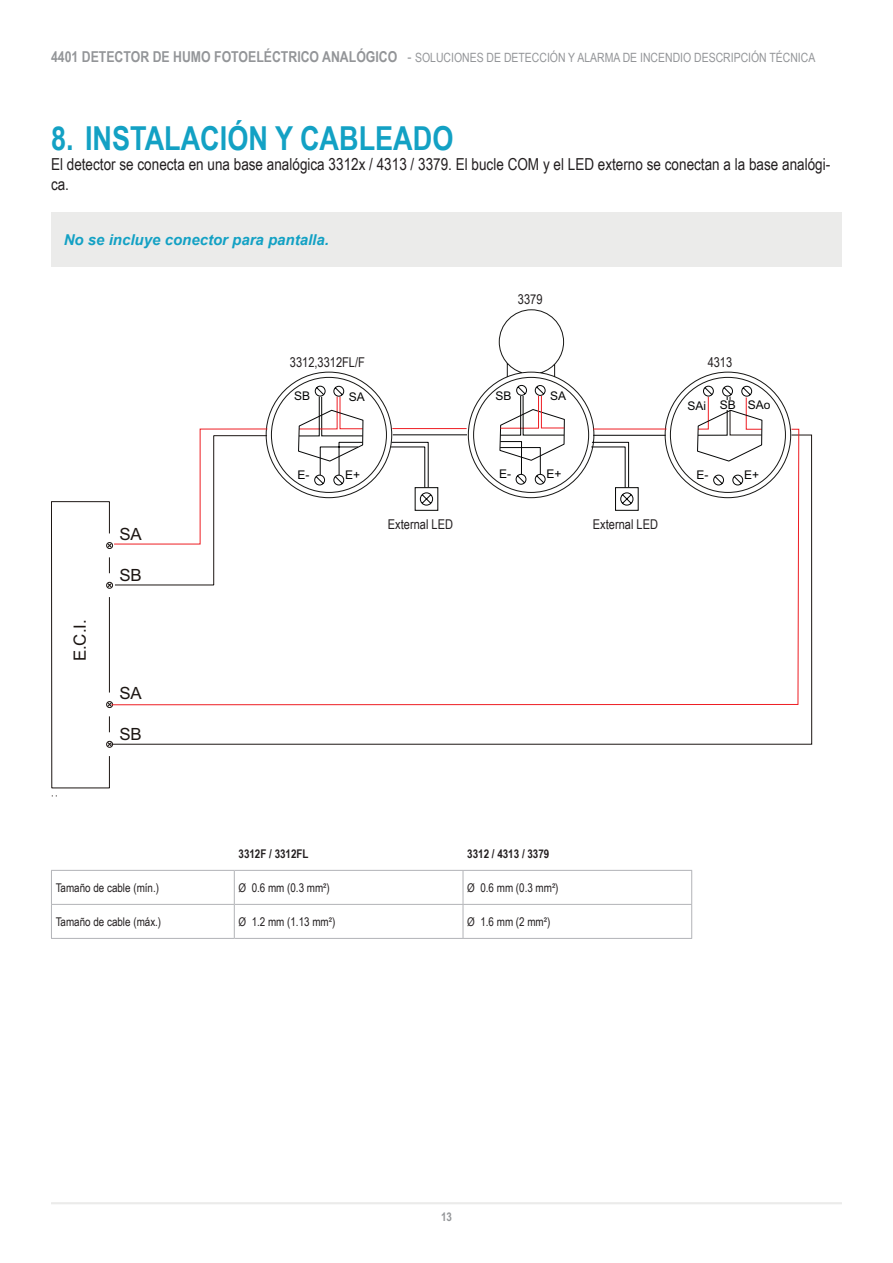
<style>
.page{position:relative;width:893px;height:1263px;background:#fff}
.page>*{position:absolute;margin:0;border:0;box-sizing:border-box;transform-origin:0 0}
.t1{font:700 33px "Arial Narrow";color:#13a1c4}
.t2{font:16.8px "Arial";color:#1c1613}
.t3{font:16.5px/19.8px "Arial Narrow";color:#231f20}
.NOTE{font:italic 700 15px "Arial";color:#13a1c4}
.Picture_text{font:13.5px "Arial Narrow";color:#231f20}
.t4{font:12.75px "Arial Narrow";color:#939598}
.Table_text{font:12px "Arial Narrow";color:#231f20}
.t5{font:12px "Arial";color:#050606}
.Table_text-2{font:700 12px "Arial Narrow";color:#231f20}
.t6{font:700 12px "Arial Narrow";color:#939598}
.s1{font-weight:700;font-size:15px}
.s2{font-size:15px}
</style>
<div class="page">
<hr style="left:51px;top:1202px;width:791px;height:2px;background:#ebebea">
<div style="left:51px;top:213px;width:790px;height:54px;background:#ebebea"></div>
<svg style="left:279px;top:309px;width:291px;height:87px"></svg>
<svg style="left:268px;top:434px;width:544px;height:311px"></svg>
<svg style="left:51px;top:501px;width:217px;height:288px"></svg>
<svg style="left:110px;top:396px;width:690px;height:310px"></svg>
<hr style="left:593px;top:428px;width:73px;height:1px;background:#ee1d23">
<hr style="left:593px;top:435px;width:73px;height:1px;background:#050606">
<div style="left:415px;top:487px;width:23px;height:24px;border:1px solid #040503"></div>
<div style="left:615px;top:487px;width:24px;height:24px;border:1px solid #040503"></div>
<svg style="left:298px;top:385px;width:335px;height:120px"></svg>
<svg style="left:664px;top:371px;width:128px;height:128px"></svg>
<hr style="left:51px;top:870px;width:183px;height:1px;background:#b2b3b7">
<hr style="left:51px;top:871px;width:1px;height:33px;background:#b2b3b7">
<hr style="left:234px;top:870px;width:229px;height:1px;background:#b2b3b7">
<hr style="left:234px;top:871px;width:1px;height:33px;background:#b2b3b7">
<hr style="left:463px;top:870px;width:229px;height:1px;background:#b2b3b7">
<hr style="left:463px;top:871px;width:1px;height:33px;background:#b2b3b7">
<hr style="left:691px;top:871px;width:1px;height:33px;background:#b2b3b7">
<hr style="left:51px;top:904px;width:183px;height:1px;background:#b2b3b7">
<hr style="left:51px;top:905px;width:1px;height:33px;background:#b2b3b7">
<hr style="left:234px;top:904px;width:229px;height:1px;background:#b2b3b7">
<hr style="left:234px;top:905px;width:1px;height:33px;background:#b2b3b7">
<hr style="left:463px;top:904px;width:229px;height:1px;background:#b2b3b7">
<hr style="left:463px;top:905px;width:1px;height:33px;background:#b2b3b7">
<hr style="left:691px;top:905px;width:1px;height:33px;background:#b2b3b7">
<hr style="left:51px;top:938px;width:183px;height:1px;background:#b2b3b7">
<hr style="left:234px;top:938px;width:229px;height:1px;background:#b2b3b7">
<hr style="left:463px;top:938px;width:229px;height:1px;background:#b2b3b7">
<p class="t4" style="left:51px;top:48px;width:766px"><span class="s1">4401 DETECTOR DE HUMO FOTOELÉCTRICO ANALÓGICO</span> <span class="s2">-</span> SOLUCIONES DE DETECCIÓN Y ALARMA DE INCENDIO DESCRIPCIÓN TÉCNICA</p>
<p class="t1" style="left:51px;top:113px;width:404px">8. INSTALACIÓN Y CABLEADO</p>
<p class="t3" style="left:51px;top:153px;width:781px">El detector se conecta en una base analógica 3312x / 4313 / 3379. El bucle COM y el LED externo se conectan a la base analógi&shy;ca.</p>
<p class="NOTE" style="left:64px;top:230px;width:267px">No se incluye conector para pantalla.</p>
<p class="Picture_text" style="left:518px;top:289px;width:26px">3379</p>
<p class="Picture_text" style="left:290px;top:352px;width:77px">3312,3312FL/F</p>
<p class="Picture_text" style="left:708px;top:352px;width:26px">4313</p>
<p class="t5" style="left:495px;top:387px;width:17px">SB</p>
<p class="t5" style="left:294px;top:388px;width:17px">SB</p>
<p class="t5" style="left:550px;top:387px;width:17px">SA</p>
<p class="t5" style="left:349px;top:388px;width:17px">SA</p>
<p class="t5" style="left:688px;top:397px;width:50px">SAi SB</p>
<p class="t5" style="left:748px;top:397px;width:24px">SAo</p>
<p class="t2" style="left:69px;top:661px;width:44px;rotate:-90deg">E.C.I.</p>
<p class="t2" style="left:119px;top:523px;width:24px">SA</p>
<p class="t2" style="left:119px;top:563px;width:24px">SB</p>
<p class="t2" style="left:119px;top:682px;width:24px">SA</p>
<p class="t2" style="left:119px;top:722px;width:24px">SB</p>
<p class="t5" style="left:298px;top:467px;width:13px">E-</p>
<p class="t5" style="left:345px;top:467px;width:16px">E+</p>
<p class="t5" style="left:499px;top:466px;width:13px">E-</p>
<p class="t5" style="left:547px;top:466px;width:16px">E+</p>
<p class="Picture_text" style="left:388px;top:514px;width:67px">External LED</p>
<p class="Picture_text" style="left:593px;top:514px;width:67px">External LED</p>
<p class="t5" style="left:697px;top:467px;width:13px">E-</p>
<p class="t5" style="left:744px;top:467px;width:16px">E+</p>
<p class="Table_text-2" style="left:239px;top:844px;width:72px">3312F / 3312FL</p>
<p class="Table_text-2" style="left:467px;top:844px;width:84px">3312 / 4313 / 3379</p>
<p class="Table_text" style="left:56px;top:879px;width:105px">Tamaño de cable (mín.)</p>
<p class="Table_text" style="left:239px;top:879px;width:93px">Ø 0.6 mm (0.3 mm²)</p>
<p class="Table_text" style="left:467px;top:879px;width:93px">Ø 0.6 mm (0.3 mm²)</p>
<p class="Table_text" style="left:56px;top:913px;width:107px">Tamaño de cable (máx.)</p>
<p class="Table_text" style="left:239px;top:913px;width:98px">Ø 1.2 mm (1.13 mm²)</p>
<p class="Table_text" style="left:467px;top:913px;width:85px">Ø 1.6 mm (2 mm²)</p>
<p class="t6" style="left:441px;top:1207px;width:12px">13</p>
</div>
